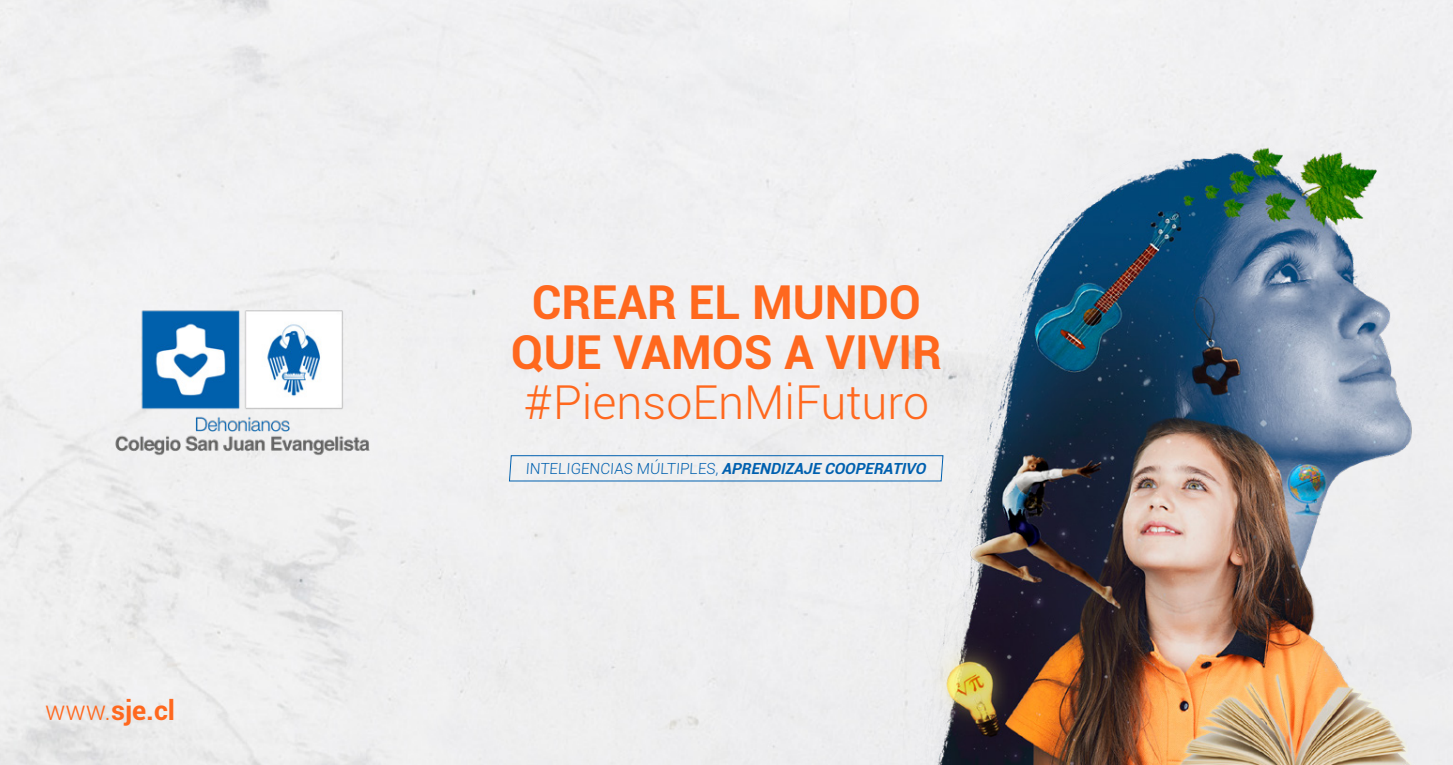
<style>
.page{position:relative;width:1453px;height:765px;background:#fff}
.page>*{position:absolute;margin:0;border:0;box-sizing:border-box;transform-origin:0 0}
.t1{font:700 46.75px/50px "Roboto";color:#ff681e;text-align:center}
.t2{font:300 46.75px "Roboto";color:#ff681e}
.t3{font:700 27px "Roboto";color:#ff681e}
.t4{font:300 15.38px "Roboto";color:#0060af}
.s1{font-weight:300}
.s2{font-weight:700;font-style:italic}
</style>
<div class="page">
<svg style="left:508px;top:455px;width:407px;height:27px"></svg>
<img style="left:915px;top:144px;width:520px;height:621px">
<img style="left:104px;top:285px;width:276px;height:195px">
<h2 class="t3" style="left:45px;top:691px;width:132px"><span class="s1">www.</span>sje.cl</h2>
<h1 class="t1" style="left:511px;top:275px;width:433px">CREAR EL MUNDO<br>QUE VAMOS A VIVIR</h1>
<h1 class="t2" style="left:524px;top:370px;width:407px">#PiensoEnMiFuturo</h1>
<p class="t4" style="left:525px;top:458px;width:404px">INTELIGENCIAS MÚLTIPLES, <span class="s2">APRENDIZAJE COOPERATIVO</span></p>
</div>
